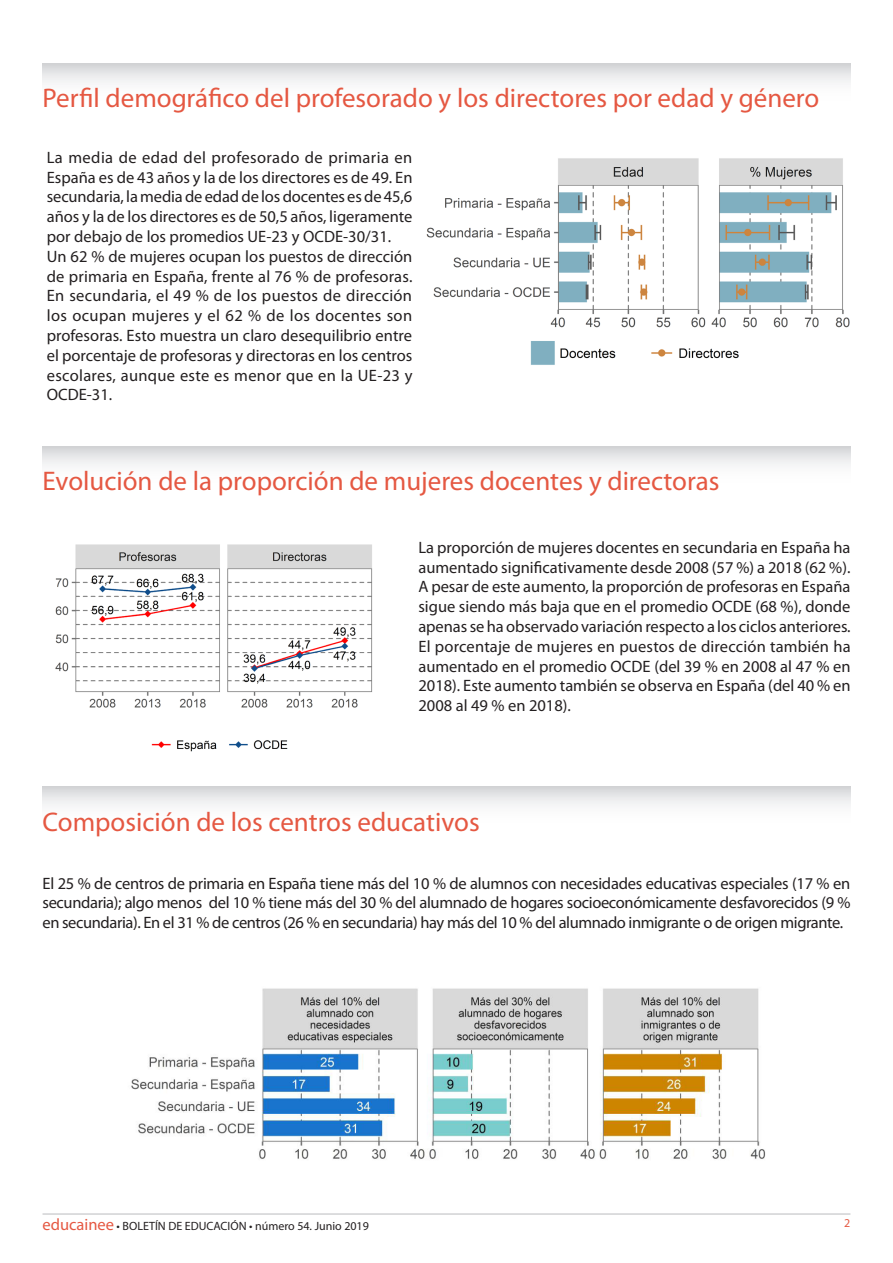
<style>
.page{position:relative;width:893px;height:1263px;background:#fff}
.page>*{position:absolute;margin:0;border:0;box-sizing:border-box;transform-origin:0 0}
.t1{font:27px "Myriad Pro";color:#e55842}
.t2{font:16.5px/19.8px "Myriad Pro";color:#231f20;text-align:justify}
.t3{font:12px "Myriad Pro";color:#231f20}
.t4{font:12px "Myriad Pro";color:#e55842}
.s1{font-size:16.5px;color:#e55842}
</style>
<div class="page">
<hr style="left:43px;top:1213px;width:807px;height:2px;background:#d1d2d4">
<div style="left:43px;top:64px;width:807px;height:48px;background:linear-gradient(to bottom,#e0e1e3,#fff)"></div>
<div style="left:43px;top:446px;width:807px;height:49px;background:linear-gradient(to bottom,#dedfe1,#fff)"></div>
<img style="left:55px;top:544px;width:318px;height:208px">
<div style="left:43px;top:786px;width:807px;height:48px;background:linear-gradient(to bottom,#dfe0e2,#fff)"></div>
<img style="left:131px;top:988px;width:634px;height:171px">
<img style="left:426px;top:158px;width:424px;height:207px">
<p class="t1" style="left:43px;top:81px;width:778px">Perfil demográfico del profesorado y los directores por edad y género</p>
<p class="t2" style="left:47px;top:147px;width:367px">La media de edad del profesorado de primaria en España es de 43 años y la de los directores es de 49. En secundaria, la media de edad de los docentes es de 45,6 años y la de los directores es de 50,5 años, ligeramente por debajo de los promedios UE-23 y OCDE-30/31.</p>
<p class="t2" style="left:47px;top:246px;width:367px">Un 62 % de mujeres ocupan los puestos de dirección de primaria en España, frente al 76 % de profesoras.<br>En secundaria, el 49 % de los puestos de dirección los ocupan mujeres y el 62 % de los docentes son profesoras. Esto muestra un claro desequilibrio entre el porcentaje de profesoras y directoras en los centros escolares, aunque este es menor que en la UE-23 y OCDE-31.</p>
<p class="t1" style="left:43px;top:464px;width:678px">Evolución de la proporción de mujeres docentes y directoras</p>
<p class="t2" style="left:418px;top:537px;width:434px">La proporción de mujeres docentes en secundaria en España ha aumentado significativamente desde 2008 (57 %) a 2018 (62 %).<br>A pesar de este aumento, la proporción de profesoras en España sigue siendo más baja que en el promedio OCDE (68 %), donde apenas se ha observado variación respecto a los ciclos anteriores.</p>
<p class="t2" style="left:418px;top:636px;width:434px">El porcentaje de mujeres en puestos de dirección también ha aumentado en el promedio OCDE (del 39 % en 2008 al 47 % en 2018). Este aumento también se observa en España (del 40 % en 2008 al 49 % en 2018).</p>
<p class="t1" style="left:43px;top:805px;width:439px">Composición de los centros educativos</p>
<p class="t2" style="left:43px;top:873px;width:810px">El 25 % de centros de primaria en España tiene más del 10 % de alumnos con necesidades educativas especiales (17 % en secundaria); algo menos del 10 % tiene más del 30 % del alumnado de hogares socioeconómicamente desfavorecidos (9 % en secundaria). En el 31 % de centros (26 % en secundaria) hay más del 10 % del alumnado inmigrante o de origen migrante.</p>
<p class="t3" style="left:43px;top:1219px;width:328px"><span class="s1">educainee</span> • BOLETÍN DE EDUCACIÓN • número 54. Junio 2019</p>
<p class="t4" style="left:844px;top:1215px;width:8px">2</p>
</div>
